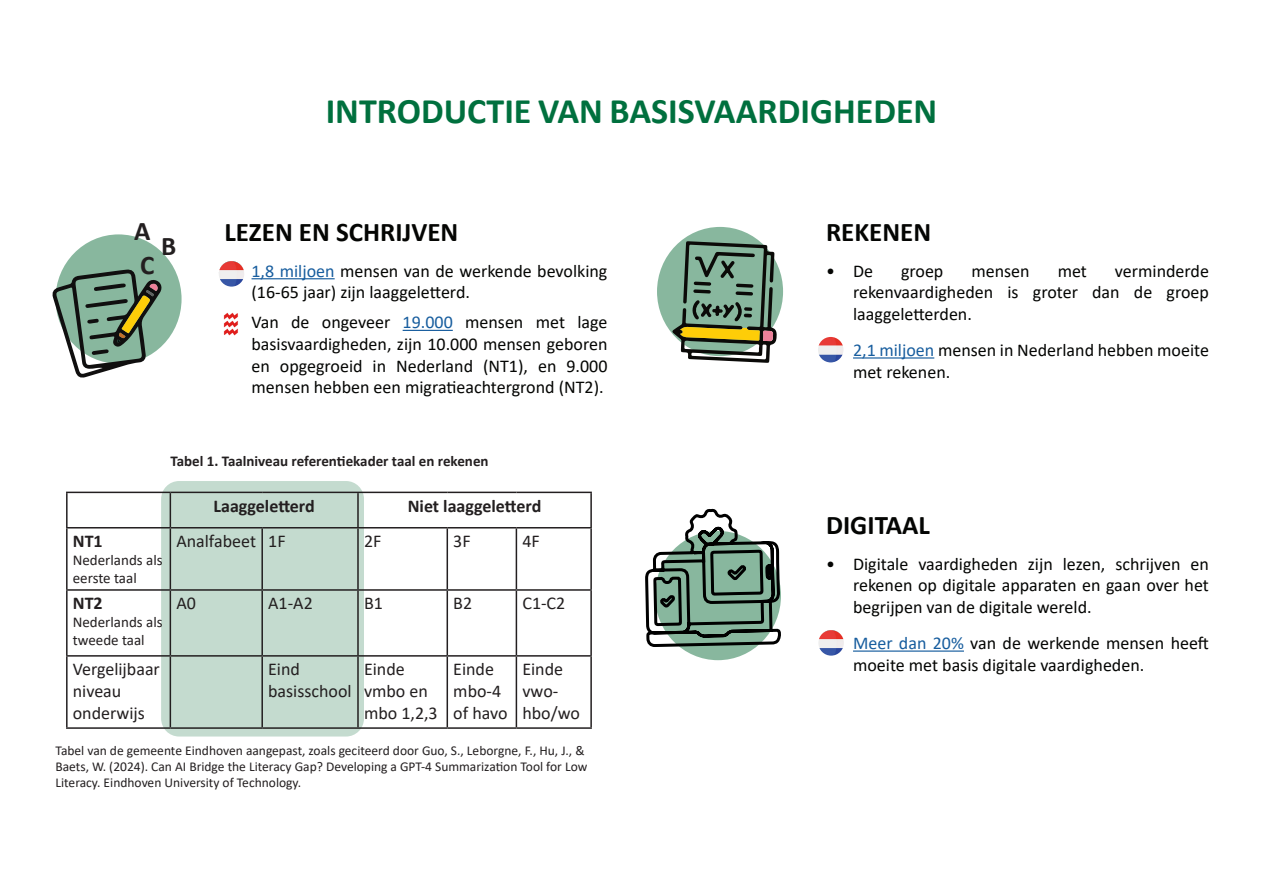
<style>
.page{position:relative;width:1263px;height:893px;background:#fff}
.page>*{position:absolute;margin:0;border:0;box-sizing:border-box;transform-origin:0 0}
.t1{font:700 36px "Calibri";color:#00703e}
.t2{font:700 27px "Calibri";color:#040503}
.t3{font:700 27px "Calibri";color:#231f20}
.t4{font:18px/21.6px "Calibri";color:#040503}
.t5{font:18px/21.6px "Calibri";color:#231f20}
.t6{font:700 18px "Calibri";color:#231f20}
.t7{font:15px/18px "Calibri";color:#231f20}
.t8{font:700 15px "Calibri";color:#231f20}
.t9{font:13.5px/16.2px "Calibri";color:#231f20}
.s1{color:#231f20}
.s2{color:#175d9e}
</style>
<div class="page">
<div style="left:161px;top:481px;width:203px;height:255px;background:#c4dbcf;border-radius:18px"></div>
<hr style="left:252px;top:278px;width:83px;height:1px;background:#175d9e">
<hr style="left:403px;top:330px;width:50px;height:1px;background:#175d9e">
<hr style="left:853px;top:650px;width:111px;height:2px;background:#175d9e">
<hr style="left:853px;top:357px;width:81px;height:2px;background:#175d9e">
<hr style="left:66px;top:492px;width:104px;height:1px;background:#231f20">
<hr style="left:66px;top:493px;width:2px;height:34px;background:#231f20">
<hr style="left:170px;top:492px;width:92px;height:1px;background:#231f20">
<hr style="left:170px;top:493px;width:1px;height:34px;background:#231f20">
<hr style="left:262px;top:492px;width:96px;height:1px;background:#231f20">
<hr style="left:358px;top:492px;width:89px;height:1px;background:#231f20">
<hr style="left:357px;top:493px;width:2px;height:34px;background:#231f20">
<hr style="left:447px;top:492px;width:69px;height:1px;background:#231f20">
<hr style="left:516px;top:492px;width:76px;height:1px;background:#231f20">
<hr style="left:590px;top:493px;width:2px;height:34px;background:#231f20">
<hr style="left:66px;top:527px;width:104px;height:1px;background:#231f20">
<hr style="left:66px;top:528px;width:2px;height:61px;background:#231f20">
<hr style="left:170px;top:527px;width:92px;height:1px;background:#231f20">
<hr style="left:170px;top:528px;width:1px;height:61px;background:#231f20">
<hr style="left:262px;top:527px;width:96px;height:1px;background:#231f20">
<hr style="left:261px;top:528px;width:2px;height:61px;background:#231f20">
<hr style="left:358px;top:527px;width:89px;height:1px;background:#231f20">
<hr style="left:357px;top:528px;width:2px;height:61px;background:#231f20">
<hr style="left:447px;top:527px;width:69px;height:1px;background:#231f20">
<hr style="left:446px;top:528px;width:2px;height:61px;background:#231f20">
<hr style="left:516px;top:527px;width:76px;height:1px;background:#231f20">
<hr style="left:516px;top:528px;width:1px;height:61px;background:#231f20">
<hr style="left:590px;top:528px;width:2px;height:61px;background:#231f20">
<hr style="left:66px;top:589px;width:104px;height:2px;background:#231f20">
<hr style="left:66px;top:591px;width:2px;height:64px;background:#231f20">
<hr style="left:170px;top:589px;width:92px;height:2px;background:#231f20">
<hr style="left:170px;top:591px;width:1px;height:64px;background:#231f20">
<hr style="left:262px;top:589px;width:96px;height:2px;background:#231f20">
<hr style="left:261px;top:591px;width:2px;height:64px;background:#231f20">
<hr style="left:358px;top:589px;width:89px;height:2px;background:#231f20">
<hr style="left:357px;top:591px;width:2px;height:64px;background:#231f20">
<hr style="left:447px;top:589px;width:69px;height:2px;background:#231f20">
<hr style="left:446px;top:591px;width:2px;height:64px;background:#231f20">
<hr style="left:516px;top:589px;width:76px;height:2px;background:#231f20">
<hr style="left:516px;top:591px;width:1px;height:64px;background:#231f20">
<hr style="left:590px;top:591px;width:2px;height:64px;background:#231f20">
<hr style="left:66px;top:655px;width:104px;height:2px;background:#231f20">
<hr style="left:66px;top:657px;width:2px;height:70px;background:#231f20">
<hr style="left:170px;top:655px;width:92px;height:2px;background:#231f20">
<hr style="left:170px;top:657px;width:1px;height:70px;background:#231f20">
<hr style="left:262px;top:655px;width:96px;height:2px;background:#231f20">
<hr style="left:261px;top:657px;width:2px;height:70px;background:#231f20">
<hr style="left:358px;top:655px;width:89px;height:2px;background:#231f20">
<hr style="left:357px;top:657px;width:2px;height:70px;background:#231f20">
<hr style="left:447px;top:655px;width:69px;height:2px;background:#231f20">
<hr style="left:446px;top:657px;width:2px;height:70px;background:#231f20">
<hr style="left:516px;top:655px;width:76px;height:2px;background:#231f20">
<hr style="left:516px;top:657px;width:1px;height:70px;background:#231f20">
<hr style="left:590px;top:657px;width:2px;height:70px;background:#231f20">
<hr style="left:66px;top:727px;width:104px;height:2px;background:#231f20">
<hr style="left:170px;top:727px;width:92px;height:2px;background:#231f20">
<hr style="left:262px;top:727px;width:96px;height:2px;background:#231f20">
<hr style="left:358px;top:727px;width:89px;height:2px;background:#231f20">
<hr style="left:447px;top:727px;width:69px;height:2px;background:#231f20">
<hr style="left:516px;top:727px;width:76px;height:2px;background:#231f20">
<div style="left:55px;top:234px;width:127px;height:130px;background:#88b79e;border-radius:50%"></div>
<svg style="left:645px;top:227px;width:138px;height:434px"></svg>
<svg style="left:52px;top:269px;width:111px;height:109px"></svg>
<img style="left:219px;top:261px;width:25px;height:26px;border-radius:13px">
<img style="left:218px;top:311px;width:26px;height:26px;border-radius:13px">
<img style="left:818px;top:630px;width:26px;height:26px;border-radius:13px">
<img style="left:818px;top:337px;width:25px;height:25px;border-radius:13px">
<p class="t1" style="left:326px;top:85px;width:613px">INTRODUCTIE VAN BASISVAARDIGHEDEN</p>
<p class="t3" style="left:134px;top:212px;width:18px">A</p>
<p class="t3" style="left:140px;top:246px;width:16px">C</p>
<p class="t3" style="left:161px;top:227px;width:17px">B</p>
<p class="t2" style="left:225px;top:213px;width:235px">LEZEN EN SCHRIJVEN</p>
<p class="t4" style="left:252px;top:259px;width:357px;text-indent:-27px"><span class="s1">•</span> <span class="s2">1,8 miljoen</span> mensen van de werkende bevolking (16-65 jaar) zijn laaggeletterd.</p>
<p class="t4" style="left:252px;top:311px;width:357px;text-align:justify;text-indent:-27px">• Van de ongeveer <span class="s2">19.000</span> mensen met lage basisvaardigheden, zijn 10.000 mensen geboren en opgegroeid in Nederland (NT1), en 9.000 mensen hebben een migratieachtergrond (NT2).</p>
<p class="t8" style="left:170px;top:450px;width:320px">Tabel 1. Taalniveau referentiekader taal en rekenen</p>
<p class="t2" style="left:826px;top:213px;width:107px">REKENEN</p>
<p class="t4" style="left:826px;top:259px;width:49px">• De</p>
<p class="t4" style="left:901px;top:259px;width:44px">groep</p>
<p class="t4" style="left:971px;top:259px;width:60px">mensen</p>
<p class="t4" style="left:1058px;top:259px;width:31px">met</p>
<p class="t4" style="left:853px;top:259px;width:357px;text-align:justify;text-indent:262px">verminderde rekenvaardigheden is groter dan de groep laaggeletterden.</p>
<p class="t4" style="left:853px;top:339px;width:357px;text-indent:-27px"><span class="s1">•</span> <span class="s2">2,1 miljoen</span> mensen in Nederland hebben moeite met rekenen.</p>
<p class="t6" style="left:73px;top:529px;width:31px">NT1</p>
<p class="t7" style="left:73px;top:551px;width:91px">Nederlands als eerste taal</p>
<p class="t6" style="left:73px;top:591px;width:31px">NT2</p>
<p class="t7" style="left:73px;top:613px;width:91px">Nederlands als tweede taal</p>
<p class="t6" style="left:213px;top:493px;width:103px">Laaggeletterd</p>
<p class="t6" style="left:408px;top:493px;width:135px">Niet laaggeletterd</p>
<p class="t5" style="left:176px;top:530px;width:81px">Analfabeet</p>
<p class="t5" style="left:268px;top:530px;width:19px">1F</p>
<p class="t5" style="left:364px;top:530px;width:19px">2F</p>
<p class="t5" style="left:453px;top:530px;width:19px">3F</p>
<p class="t5" style="left:522px;top:530px;width:19px">4F</p>
<p class="t5" style="left:176px;top:592px;width:21px">A0</p>
<p class="t5" style="left:268px;top:592px;width:46px">A1-A2</p>
<p class="t5" style="left:364px;top:592px;width:20px">B1</p>
<p class="t5" style="left:453px;top:592px;width:20px">B2</p>
<p class="t5" style="left:522px;top:592px;width:44px">C1-C2</p>
<p class="t5" style="left:73px;top:658px;width:89px">Vergelijbaar niveau onderwijs</p>
<p class="t5" style="left:268px;top:658px;width:85px">Eind basisschool</p>
<p class="t5" style="left:364px;top:658px;width:75px">Einde vmbo en mbo 1,2,3</p>
<p class="t5" style="left:453px;top:658px;width:56px">Einde mbo-4 of havo</p>
<p class="t5" style="left:522px;top:658px;width:59px">Einde vwo&shy;hbo/wo</p>
<p class="t9" style="left:56px;top:742px;width:533px">Tabel van de gemeente Eindhoven aangepast, zoals geciteerd door Guo, S., Leborgne, F., Hu, J., &amp;<br>Baets, W. (2024). Can AI Bridge the Literacy Gap? Developing a GPT-4 Summarization Tool for Low<br>Literacy. Eindhoven University of Technology.</p>
<p class="t2" style="left:826px;top:506px;width:106px">DIGITAAL</p>
<p class="t4" style="left:853px;top:553px;width:357px;text-align:justify;text-indent:-27px">• Digitale vaardigheden zijn lezen, schrijven en rekenen op digitale apparaten en gaan over het begrijpen van de digitale wereld.</p>
<p class="t4" style="left:853px;top:632px;width:357px;text-indent:-27px"><span class="s1">•</span> <span class="s2">Meer dan 20%</span> van de werkende mensen heeft moeite met basis digitale vaardigheden.</p>
</div>
